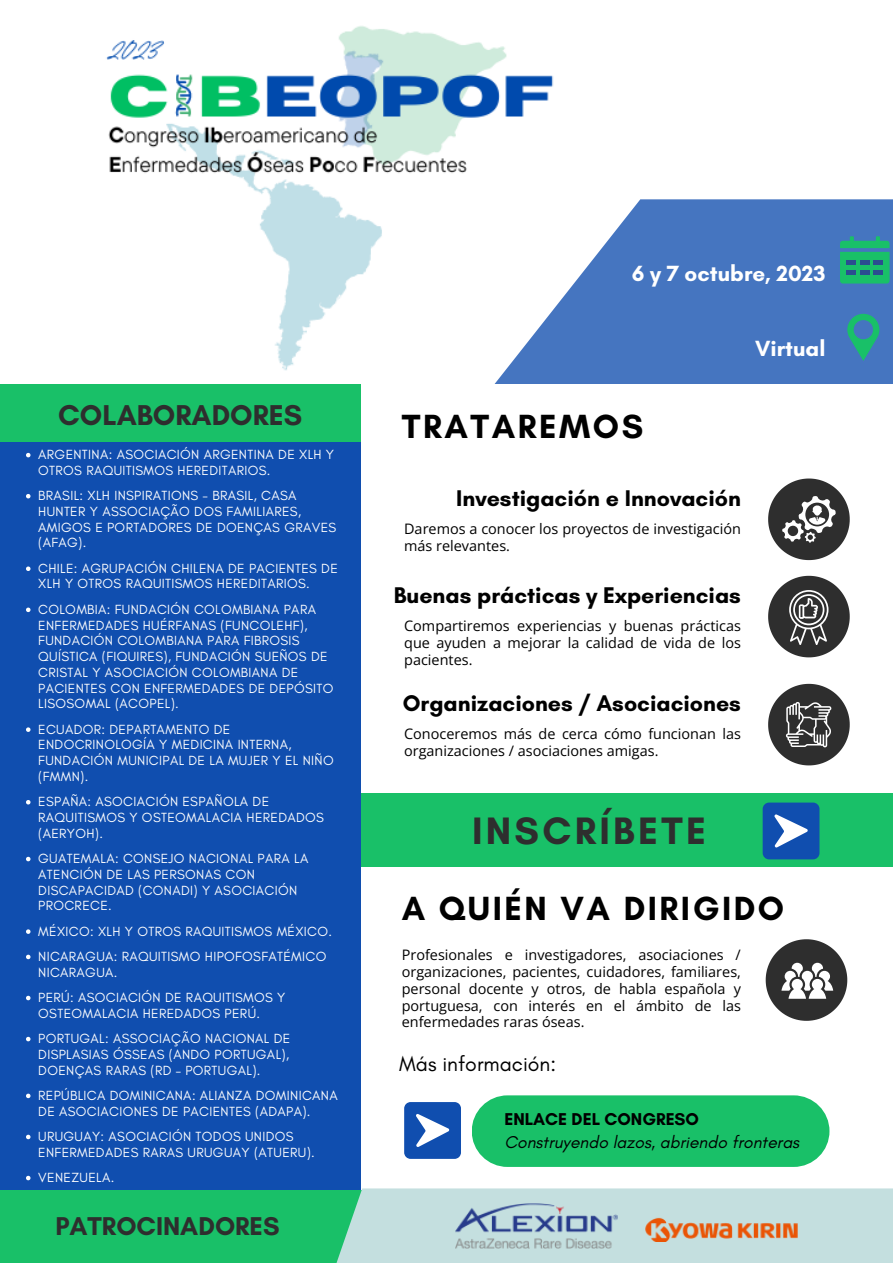
<style>
.page{position:relative;width:893px;height:1263px;background:#fff}
.page>*{position:absolute;margin:0;border:0;box-sizing:border-box;transform-origin:0 0}
.t1{font:700 38.92px "Glacial Indifference";letter-spacing:.085em;color:#2e2e2e}
.t2{font:700 34.12px "Glacial Indifference";letter-spacing:.075em;color:#000}
.t3{font:700 29.17px "Glacial Indifference";color:#2e2e2e}
.t4{font:700 26.17px "Glacial Indifference";color:#2e2e2e}
.t5{font:700 23.1px "Glacial Indifference";color:#000}
.t6{font:700 22.35px "Glacial Indifference";color:#fff}
.t7{font:21.23px "Glacial Indifference";color:#000}
.t8{font:italic 17.48px "Glacial Indifference";color:#000}
.t9{font:700 17.48px "Glacial Indifference";color:#000}
.t10{font:14.48px/16.9px "Open Sans";color:#000}
.t11{font:13.5px/15.8px "Glacial Indifference";letter-spacing:.025em;color:#fff}
</style>
<div class="page">
<div style="left:332px;top:793px;width:561px;height:74px;background:#19c068"></div>
<div style="left:0;top:411px;width:360px;height:779px;background:#104eaf"></div>
<div style="left:0;top:1190px;width:365px;height:73px;background:#19c068"></div>
<div style="left:317px;top:1188px;width:576px;height:75px;background:#c4dfdf"></div>
<img style="left:106px;top:26px;width:448px;height:345px">
<svg style="left:494px;top:199px;width:399px;height:185px;fill:#4575c0"></svg>
<svg style="left:840px;top:236px;width:49px;height:47px;background:#21b178"></svg>
<div style="left:846px;top:260px;width:10px;height:5px;background:#2b4d90"></div>
<div style="left:860px;top:260px;width:9px;height:5px;background:#2b4d90"></div>
<div style="left:873px;top:260px;width:10px;height:5px;background:#2b4d90"></div>
<div style="left:846px;top:270px;width:10px;height:5px;background:#2b4d90"></div>
<div style="left:860px;top:270px;width:9px;height:5px;background:#2b4d90"></div>
<div style="left:873px;top:270px;width:10px;height:5px;background:#2b4d90"></div>
<svg style="left:847px;top:314px;width:32px;height:47px;background:#319698"></svg>
<div style="left:0;top:384px;width:360px;height:57px;background:#19c068"></div>
<div style="left:762px;top:802px;width:57px;height:57px;background:#104eaf;border-radius:6px"></div>
<svg style="left:774px;top:814px;width:34px;height:34px"></svg>
<svg style="left:768px;top:478px;width:81px;height:82px"></svg>
<img style="left:455px;top:1203px;width:163px;height:46px">
<img style="left:645px;top:1217px;width:153px;height:24px">
<div style="left:472px;top:1095px;width:357px;height:72px;background:#19c068;border-radius:36px"></div>
<div style="left:404px;top:1102px;width:57px;height:57px;background:#104eaf;border-radius:6px"></div>
<svg style="left:416px;top:1114px;width:33px;height:33px"></svg>
<svg style="left:768px;top:576px;width:81px;height:81px"></svg>
<svg style="left:768px;top:684px;width:81px;height:81px"></svg>
<svg style="left:765px;top:939px;width:82px;height:82px"></svg>
<svg style="left:26px;top:453px;width:4px;height:4px"></svg>
<svg style="left:26px;top:494px;width:4px;height:4px"></svg>
<svg style="left:26px;top:566px;width:4px;height:5px"></svg>
<svg style="left:26px;top:608px;width:4px;height:4px"></svg>
<svg style="left:26px;top:727px;width:4px;height:5px"></svg>
<svg style="left:26px;top:800px;width:4px;height:4px"></svg>
<svg style="left:26px;top:857px;width:4px;height:4px"></svg>
<svg style="left:26px;top:929px;width:4px;height:5px"></svg>
<svg style="left:26px;top:955px;width:4px;height:4px"></svg>
<svg style="left:26px;top:996px;width:4px;height:4px"></svg>
<svg style="left:26px;top:1037px;width:4px;height:4px"></svg>
<svg style="left:26px;top:1094px;width:4px;height:4px"></svg>
<svg style="left:26px;top:1135px;width:4px;height:4px"></svg>
<svg style="left:26px;top:1176px;width:4px;height:4px"></svg>
<p class="t6" style="left:632px;top:260px;width:195px">6 y 7 octubre, 2023</p>
<p class="t3" style="left:58px;top:397px;width:245px">COLABORADORES</p>
<p class="t2" style="left:402px;top:405px;width:243px">TRATAREMOS</p>
<p class="t6" style="left:755px;top:334px;width:72px">Virtual</p>
<p class="t11" style="left:38px;top:446px;width:297px">ARGENTINA: ASOCIACIÓN ARGENTINA DE XLH Y<br>OTROS RAQUITISMOS HEREDITARIOS.</p>
<p class="t11" style="left:38px;top:487px;width:299px">BRASIL: XLH INSPIRATIONS - BRASIL, CASA<br>HUNTER Y ASSOCIAÇÃO DOS FAMILIARES,<br>AMIGOS E PORTADORES DE DOENÇAS GRAVES (AFAG).</p>
<p class="t11" style="left:38px;top:560px;width:301px">CHILE: AGRUPACIÓN CHILENA DE PACIENTES DE<br>XLH Y OTROS RAQUITISMOS HEREDITARIOS.</p>
<p class="t11" style="left:38px;top:601px;width:297px">COLOMBIA: FUNDACIÓN COLOMBIANA PARA ENFERMEDADES HUÉRFANAS (FUNCOLEHF), FUNDACIÓN COLOMBIANA PARA FIBROSIS QUÍSTICA (FIQUIRES), FUNDACIÓN SUEÑOS DE CRISTAL Y ASOCIACIÓN COLOMBIANA DE PACIENTES CON ENFERMEDADES DE DEPÓSITO LISOSOMAL (ACOPEL).</p>
<p class="t11" style="left:38px;top:721px;width:297px">ECUADOR: DEPARTAMENTO DE<br>ENDOCRINOLOGÍA Y MEDICINA INTERNA,<br>FUNDACIÓN MUNICIPAL DE LA MUJER Y EL NIÑO (FMMN).</p>
<p class="t11" style="left:38px;top:793px;width:287px">ESPAÑA: ASOCIACIÓN ESPAÑOLA DE<br>RAQUITISMOS Y OSTEOMALACIA HEREDADOS (AERYOH).</p>
<p class="t11" style="left:38px;top:850px;width:272px">GUATEMALA: CONSEJO NACIONAL PARA LA<br>ATENCIÓN DE LAS PERSONAS CON<br>DISCAPACIDAD (CONADI) Y ASOCIACIÓN<br>PROCRECE.</p>
<p class="t11" style="left:38px;top:923px;width:295px">MÉXICO: XLH Y OTROS RAQUITISMOS MÉXICO.</p>
<p class="t11" style="left:38px;top:948px;width:290px">NICARAGUA: RAQUITISMO HIPOFOSFATÉMICO<br>NICARAGUA.</p>
<p class="t11" style="left:38px;top:989px;width:249px">PERÚ: ASOCIACIÓN DE RAQUITISMOS Y<br>OSTEOMALACIA HEREDADOS PERÚ.</p>
<p class="t11" style="left:38px;top:1030px;width:254px;text-align:justify">PORTUGAL: ASSOCIAÇÃO NACIONAL DE DISPLASIAS ÓSSEAS (ANDO PORTUGAL), DOENÇAS RARAS (RD – PORTUGAL).</p>
<p class="t11" style="left:38px;top:1087px;width:301px">REPÚBLICA DOMINICANA: ALIANZA DOMINICANA<br>DE ASOCIACIONES DE PACIENTES (ADAPA).</p>
<p class="t11" style="left:38px;top:1128px;width:278px">URUGUAY: ASOCIACIÓN TODOS UNIDOS<br>ENFERMEDADES RARAS URUGUAY (ATUERU).</p>
<p class="t11" style="left:38px;top:1169px;width:78px">VENEZUELA.</p>
<p class="t4" style="left:55px;top:1209px;width:226px">PATROCINADORES</p>
<p class="t5" style="left:456px;top:484px;width:286px">Investigación e Innovación</p>
<p class="t10" style="left:404px;top:520px;width:338px">Daremos a conocer los proyectos de investigación más relevantes.</p>
<p class="t5" style="left:394px;top:581px;width:349px">Buenas prácticas y Experiencias</p>
<p class="t10" style="left:404px;top:617px;width:338px;text-align:justify">Compartiremos experiencias y buenas prácticas que ayuden a mejorar la calidad de vida de los pacientes.</p>
<p class="t5" style="left:403px;top:689px;width:340px">Organizaciones / Asociaciones</p>
<p class="t10" style="left:404px;top:725px;width:338px">Conoceremos más de cerca cómo funcionan las organizaciones / asociaciones amigas.</p>
<p class="t1" style="left:472px;top:807px;width:235px">INSCRÍBETE</p>
<p class="t2" style="left:402px;top:887px;width:384px">A QUIÉN VA DIRIGIDO</p>
<p class="t10" style="left:402px;top:946px;width:341px;text-align:justify">Profesionales e investigadores, asociaciones / organizaciones, pacientes, cuidadores, familiares, personal docente y otros, de habla española y portuguesa, con interés en el ámbito de las enfermedades raras óseas.</p>
<p class="t7" style="left:399px;top:1051px;width:158px">Más información:</p>
<p class="t9" style="left:504px;top:1108px;width:196px">ENLACE DEL CONGRESO</p>
<p class="t8" style="left:504px;top:1132px;width:296px">Construyendo lazos, abriendo fronteras</p>
</div>
